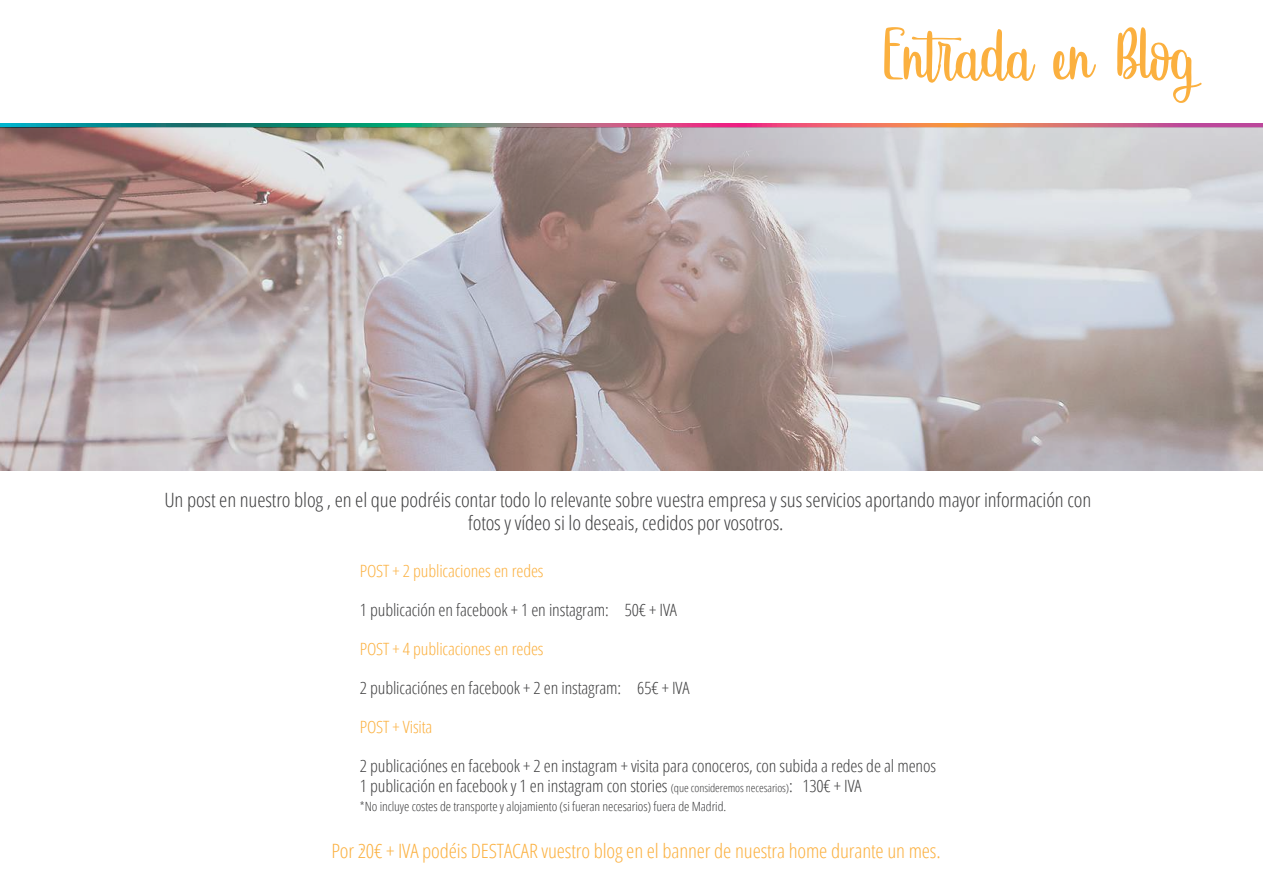
<style>
.page{position:relative;width:1263px;height:893px;background:#fff}
.page>*{position:absolute;margin:0;border:0;box-sizing:border-box;transform-origin:0 0}
.t1{font:85.5px "Sweet Hipster";letter-spacing:-.01em;color:#fbb03f}
.t2{font:300 condensed 19.8px/22.5px "Open Sans";letter-spacing:-.01em;color:#3e3e3f;text-align:center;scale:1.06 1}
.t3{font:300 condensed 19.8px "Open Sans";letter-spacing:-.01em;color:#fbb03f;scale:1.06 1}
.t4{font:300 condensed 16.95px/19.5px "Open Sans";letter-spacing:-.01em;color:#3e3e3f;scale:1.06 1}
.t5{font:300 condensed 16.95px "Open Sans";letter-spacing:-.01em;color:#fbb03f;scale:1.06 1}
.t6{font:300 condensed 12.75px "Open Sans";letter-spacing:-.01em;color:#3e3e3f;scale:1.06 1}
.s1{font-size:11.25px}
</style>
<div class="page">
<svg style="left:0;top:123px;width:1263px;height:4px"></svg>
<img style="left:0;top:127px;width:1263px;height:343px">
<h1 class="t1" style="left:880px;top:17px;width:315px">Entrada en Blog</h1>
<p class="t2" style="left:164px;top:488px;width:876px">Un post en nuestro blog , en el que podréis contar todo lo relevante sobre vuestra empresa y sus servicios aportando mayor información con fotos y vídeo si lo deseais, cedidos por vosotros.</p>
<p class="t5" style="left:360px;top:559px;width:175px">POST + 2 publicaciones en redes</p>
<p class="t4" style="left:360px;top:600px;width:301px">1 publicación en facebook + 1 en instagram: 50€ + IVA</p>
<p class="t5" style="left:360px;top:637px;width:175px">POST + 4 publicaciones en redes</p>
<p class="t4" style="left:360px;top:678px;width:312px">2 publicaciónes en facebook + 2 en instagram: 65€ + IVA</p>
<p class="t5" style="left:360px;top:715px;width:70px">POST + Visita</p>
<p class="t4" style="left:360px;top:756px;width:545px">2 publicaciónes en facebook + 2 en instagram + visita para conoceros, con subida a redes de al menos<br>1 publicación en facebook y 1 en instagram con stories <span class="s1">(que consideremos necesarios)</span>: 130€ + IVA</p>
<p class="t6" style="left:360px;top:798px;width:347px">*No incluye costes de transporte y alojamiento (si fueran necesarios) fuera de Madrid.</p>
<p class="t3" style="left:360px;top:829px;width:6px">.</p>
<p class="t3" style="left:331px;top:837px;width:576px">Por 20€ + IVA podéis DESTACAR vuestro blog en el banner de nuestra home durante un mes.</p>
</div>
